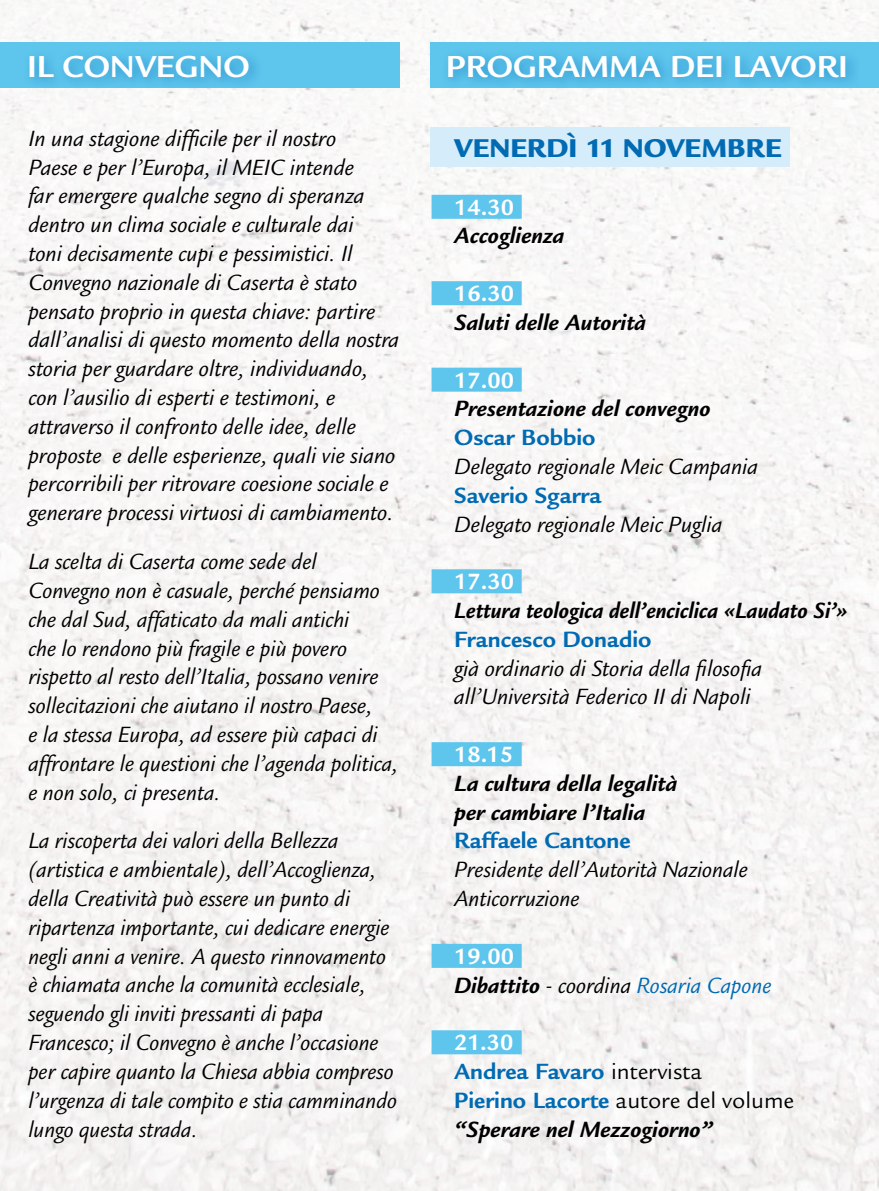
<style>
.page{position:relative;width:879px;height:1191px;background:#fff}
.page>*{position:absolute;margin:0;border:0;box-sizing:border-box;transform-origin:0 0}
.t1{font:700 33px "Legacy Sans Std";color:#fff}
.t2{font:900 28px "Legacy Sans Std";color:#006ab3}
.t3{font:italic 24px/28.8px "Legacy Sans Std";color:#000}
.t4{font:700 24px/28.8px "Legacy Sans Std";color:#006ab3}
.t5{font:italic 700 24px/28.8px "Legacy Sans Std";color:#000}
.t6{font:italic 700 24px "Legacy Sans Std";color:#000;scale:.93 1}
.t7{font:italic 24px/28.8px "Legacy Sans Std";color:#006ab3}
.t8{font:700 24px "Legacy Sans Std";color:#fff}
.s1{font-weight:700;font-style:normal;color:#fff}
.s2{font-weight:700;color:#000}
.s3{color:#000}
.s4{color:#fff}
.s5{font-weight:400;color:#000}
.s6{font-style:italic;color:#000}
</style>
<div class="page">
<img style="left:0;top:0;width:879px;height:1191px">
<div style="left:430px;top:127px;width:359px;height:40px;background:#d5edfa"></div>
<div style="left:431px;top:195px;width:91px;height:24px;background:#5ec5ed"></div>
<div style="left:431px;top:281px;width:91px;height:24px;background:#5ec5ed"></div>
<div style="left:431px;top:368px;width:91px;height:24px;background:#5ec5ed"></div>
<div style="left:431px;top:569px;width:91px;height:24px;background:#5ec5ed"></div>
<div style="left:431px;top:742px;width:91px;height:24px;background:#5ec5ed"></div>
<div style="left:431px;top:944px;width:91px;height:24px;background:#5ec5ed"></div>
<div style="left:431px;top:1030px;width:91px;height:24px;background:#5ec5ed"></div>
<div style="left:0;top:43px;width:400px;height:45px;background:#5ec5ed"></div>
<div style="left:430px;top:43px;width:449px;height:45px;background:#5ec5ed"></div>
<div style="left:23px;top:48px;width:240px;height:44px;background:#006ab3;opacity:.5"></div>
<div style="left:442px;top:48px;width:418px;height:44px;background:#006ab3;opacity:.5"></div>
<h1 class="t1" style="left:27px;top:47px;width:224px">IL CONVEGNO</h1>
<h1 class="t1" style="left:446px;top:47px;width:23px">progra</h1>
<h1 class="t1" style="left:580px;top:47px;width:107px">mma dei</h1>
<h1 class="t1" style="left:733px;top:47px;width:20px">lavori</h1>
<p class="t3" style="left:28px;top:124px;width:372px">In una stagione difficile per il nostro<br>Paese e per l’Europa, il MEIC intende<br>far emergere qualche segno di speranza dentro un clima sociale e culturale dai<br>toni decisamente cupi e pessimistici. Il Convegno nazionale di Caserta è stato pensato proprio in questa chiave: partire dall’analisi di questo momento della nostra storia per guardare oltre, individuando, con l’ausilio di esperti e testimoni, e attraverso il confronto delle idee, delle proposte e delle esperienze, quali vie siano percorribili per ritrovare coesione sociale e generare processi virtuosi di cambiamento.</p>
<p class="t3" style="left:28px;top:547px;width:371px">La scelta di Caserta come sede del Convegno non è casuale, perché pensiamo che dal Sud, affaticato da mali antichi<br>che lo rendono più fragile e più povero rispetto al resto dell’Italia, possano venire sollecitazioni che aiutano il nostro Paese,<br>e la stessa Europa, ad essere più capaci di affrontare le questioni che l’agenda politica, e non solo, ci presenta.</p>
<p class="t3" style="left:28px;top:827px;width:370px">La riscoperta dei valori della Bellezza (artistica e ambientale), dell’Accoglienza, della Creatività può essere un punto di ripartenza importante, cui dedicare energie negli anni a venire. A questo rinnovamento è chiamata anche la comunità ecclesiale, seguendo gli inviti pressanti di papa Francesco; il Convegno è anche l’occasione per capire quanto la Chiesa abbia compreso l’urgenza di tale compito e stia camminando lungo questa strada.</p>
<p class="t2" style="left:454px;top:131px;width:329px">VENERDÌ 11 NOVEMBRE</p>
<p class="t8" style="left:454px;top:193px;width:62px">14.30</p>
<p class="t5" style="left:454px;top:222px;width:112px">Accoglienza</p>
<p class="t8" style="left:454px;top:280px;width:62px">16.30</p>
<p class="t5" style="left:454px;top:308px;width:193px">Saluti delle Autorità</p>
<p class="t8" style="left:454px;top:366px;width:62px">17.00</p>
<p class="t5" style="left:454px;top:394px;width:258px">Presentazione del convegno</p>
<p class="t4" style="left:454px;top:423px;width:143px">Oscar Bobbio</p>
<p class="t3" style="left:454px;top:452px;width:305px">Delegato regionale Meic Campania</p>
<p class="t4" style="left:454px;top:481px;width:149px">Saverio Sgarra</p>
<p class="t3" style="left:454px;top:510px;width:270px">Delegato regionale Meic Puglia</p>
<p class="t8" style="left:454px;top:568px;width:62px">17.30</p>
<p class="t6" style="left:454px;top:596px;width:425px">Lettura teologica dell’enciclica «Laudato Si’»</p>
<p class="t4" style="left:454px;top:625px;width:199px">Francesco Donadio</p>
<p class="t3" style="left:454px;top:654px;width:309px">già ordinario di Storia della filosofia all’Università Federico II di Napoli</p>
<p class="t8" style="left:454px;top:740px;width:60px">18.15</p>
<p class="t5" style="left:454px;top:769px;width:225px">La cultura della legalità per cambiare l’Italia</p>
<p class="t4" style="left:454px;top:826px;width:178px">Raffaele Cantone</p>
<p class="t3" style="left:454px;top:856px;width:295px">Presidente dell’Autorità Nazionale<br>Anticorruzione</p>
<p class="t7" style="left:454px;top:942px;width:319px"><span class="s1">19.00<br></span><span class="s2">Dibattito</span> <span class="s3">- coordina</span> Rosaria Capone</p>
<p class="t4" style="left:454px;top:1028px;width:341px"><span class="s4">21.30<br></span>Andrea Favaro <span class="s5">intervista<br></span>Pierino Lacorte <span class="s5">autore del volume </span><span class="s6">“Sperare nel Mezzogiorno”</span></p>
</div>
